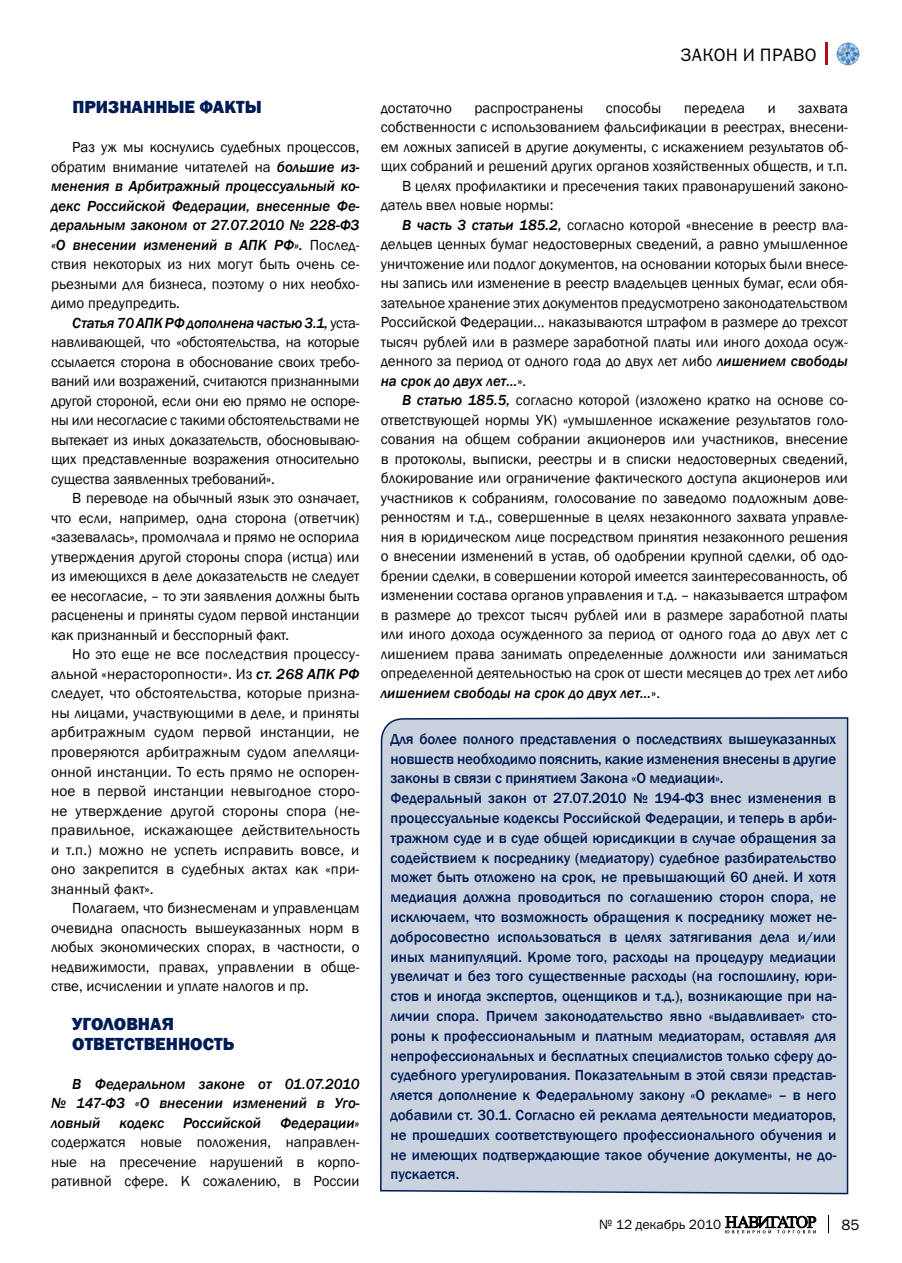
<style>
.page{position:relative;width:902px;height:1263px;background:#fff}
.page>*{position:absolute;margin:0;border:0;box-sizing:border-box;transform-origin:0 0}
.t1{font:800 18px/19.5px "Franklin Gothic";color:#001c54}
.t2{font:18px "Franklin Gothic Book C";letter-spacing:.02em;color:#000}
.t3{font:15px/19.5px "Franklin Gothic";color:#000;text-align:justify}
.t4{font:500 15px/19.8px "Franklin Gothic";color:#001c54}
.t5{font:italic 500 15px/19.5px "Franklin Gothic";color:#000;text-align:justify}
.t6{font:15px "Franklin Gothic Book C";color:#000}
.t7{font:13.5px "Franklin Gothic Book C";color:#000}
.s1{font-weight:500;font-style:italic}
.s2{font-weight:400;font-style:normal}
</style>
<div class="page">
<svg style="left:725px;top:1216px;width:91px;height:17px"></svg>
<svg style="left:828px;top:1215px;width:1px;height:18px"></svg>
<img style="left:836px;top:43px;width:23px;height:22px;border-radius:11px">
<hr style="left:825px;top:43px;width:3px;height:22px;background:#b01116">
<div style="left:380px;top:717px;width:469px;height:478px;background:#cbd2df"></div>
<p class="t1" style="left:72px;top:98px;width:191px">Признанные факты</p>
<p class="t3" style="left:51px;top:138px;width:310px;text-indent:21px">Раз уж мы коснулись судебных процессов, обратим внимание читателей на <span class="s1">большие из&shy;менения в Арбитражный процессуальный ко&shy;декс Российской Федерации, внесенные Фе&shy;деральным законом от 27.07.2010 № 228-ФЗ «О внесении изменений в АПК РФ».</span> Послед&shy;ствия некоторых из них могут быть очень се&shy;рьезными для бизнеса, поэтому о них необхо&shy;димо предупредить.</p>
<p class="t3" style="left:51px;top:313px;width:310px;text-indent:21px"><span class="s1">Статья 70 АПК РФ дополнена частью 3.1,</span> уста&shy;навливающей, что «обстоятельства, на которые ссылается сторона в обоснование своих требо&shy;ваний или возражений, считаются признанными другой стороной, если они ею прямо не оспоре&shy;ны или несогласие с такими обстоятельствами не вытекает из иных доказательств, обосновываю&shy;щих представленные возражения относительно существа заявленных требований».</p>
<p class="t3" style="left:51px;top:489px;width:310px;text-indent:21px">В переводе на обычный язык это означает, что если, например, одна сторона (ответчик) «зазевалась», промолчала и прямо не оспорила утверждения другой стороны спора (истца) или из имеющихся в деле доказательств не следует ее несогласие, – то эти заявления должны быть расценены и приняты судом первой инстанции как признанный и бесспорный факт.</p>
<p class="t3" style="left:51px;top:645px;width:310px;text-indent:21px">Но это еще не все последствия процессу&shy;альной «нерасторопности». Из <span class="s1">ст. 268 АПК РФ </span>следует, что обстоятельства, которые призна&shy;ны лицами, участвующими в деле, и приняты арбитражным судом первой инстанции, не проверяются арбитражным судом апелляци&shy;онной инстанции. То есть прямо не оспорен&shy;ное в первой инстанции невыгодное сторо&shy;не утверждение другой стороны спора (не&shy;правильное, искажающее действительность и т.п.) можно не успеть исправить вовсе, и оно закрепится в судебных актах как «при&shy;знанный факт».</p>
<p class="t3" style="left:51px;top:898px;width:310px;text-indent:21px">Полагаем, что бизнесменам и управленцам очевидна опасность вышеуказанных норм в любых экономических спорах, в частности, о недвижимости, правах, управлении в обще&shy;стве, исчислении и уплате налогов и пр.</p>
<p class="t1" style="left:72px;top:1014px;width:163px">Уголовная ответственность</p>
<p class="t5" style="left:51px;top:1074px;width:310px;text-indent:21px">В Федеральном законе от 01.07.2010 № 147-ФЗ «О внесении изменений в Уго&shy;ловный</p>
<p class="t5" style="left:119px;top:1113px;width:46px">кодекс</p>
<p class="t5" style="left:183px;top:1113px;width:79px">Российской</p>
<p class="t5" style="left:280px;top:1113px;width:81px">Федерации»</p>
<p class="t3" style="left:51px;top:1132px;width:310px">содержатся новые положения, направлен&shy;ные на пресечение нарушений в корпо&shy;ративной сфере. К сожалению, в России</p>
<p class="t2" style="left:680px;top:45px;width:138px">ЗАКОН И ПРАВО</p>
<p class="t3" style="left:381px;top:98px;width:72px">достаточно</p>
<p class="t3" style="left:474px;top:98px;width:110px">распространены</p>
<p class="t3" style="left:606px;top:98px;width:57px">способы</p>
<p class="t3" style="left:684px;top:98px;width:62px">передела</p>
<p class="t3" style="left:767px;top:98px;width:9px">и</p>
<p class="t3" style="left:798px;top:98px;width:51px">захвата</p>
<p class="t3" style="left:381px;top:118px;width:468px">собственности с использованием фальсификации в реестрах, внесени-</p>
<p class="t3" style="left:381px;top:137px;width:468px">ем ложных записей в другие документы, с искажением результатов об-</p>
<p class="t3" style="left:381px;top:157px;width:468px">щих собраний и решений других органов хозяйственных обществ, и т.п.</p>
<p class="t3" style="left:402px;top:176px;width:447px">В целях профилактики и пресечения таких правонарушений законо-</p>
<p class="t3" style="left:381px;top:196px;width:174px">датель ввел новые нормы:</p>
<p class="t3" style="left:402px;top:215px;width:447px"><span class="s1">В часть 3 статьи 185.2,</span> согласно которой «внесение в реестр вла-</p>
<p class="t3" style="left:381px;top:235px;width:468px">дельцев ценных бумаг недостоверных сведений, а равно умышленное</p>
<p class="t3" style="left:381px;top:254px;width:468px">уничтожение или подлог документов, на основании которых были внесе-</p>
<p class="t3" style="left:381px;top:274px;width:468px">ны запись или изменение в реестр владельцев ценных бумаг, если обя-</p>
<p class="t3" style="left:381px;top:293px;width:468px">зательное хранение этих документов предусмотрено законодательством</p>
<p class="t3" style="left:381px;top:313px;width:468px">Российской Федерации… наказываются штрафом в размере до трехсот</p>
<p class="t3" style="left:381px;top:332px;width:468px">тысяч рублей или в размере заработной платы или иного дохода осуж-</p>
<p class="t3" style="left:381px;top:352px;width:468px">денного за период от одного года до двух лет либо <span class="s1">лишением свободы</span></p>
<p class="t5" style="left:381px;top:371px;width:147px">на срок до двух лет…<span class="s2">».</span></p>
<p class="t3" style="left:402px;top:391px;width:447px"><span class="s1">В статью 185.5,</span> согласно которой (изложено кратко на основе со-</p>
<p class="t3" style="left:381px;top:410px;width:468px">ответствующей нормы УК) «умышленное искажение результатов голо-</p>
<p class="t3" style="left:381px;top:430px;width:468px">сования на общем собрании акционеров или участников, внесение</p>
<p class="t3" style="left:381px;top:449px;width:468px">в протоколы, выписки, реестры и в списки недостоверных сведений,</p>
<p class="t3" style="left:381px;top:469px;width:468px">блокирование или ограничение фактического доступа акционеров или</p>
<p class="t3" style="left:381px;top:488px;width:468px">участников к собраниям, голосование по заведомо подложным дове-</p>
<p class="t3" style="left:381px;top:508px;width:468px">ренностям и т.д., совершенные в целях незаконного захвата управле-</p>
<p class="t3" style="left:381px;top:527px;width:468px">ния в юридическом лице посредством принятия незаконного решения</p>
<p class="t3" style="left:381px;top:547px;width:468px">о внесении изменений в устав, об одобрении крупной сделки, об одо-</p>
<p class="t3" style="left:381px;top:566px;width:468px">брении сделки, в совершении которой имеется заинтересованность, об</p>
<p class="t3" style="left:381px;top:586px;width:468px">изменении состава органов управления и т.д. – наказывается штрафом</p>
<p class="t3" style="left:381px;top:605px;width:468px">в размере до трехсот тысяч рублей или в размере заработной платы</p>
<p class="t3" style="left:381px;top:625px;width:468px">или иного дохода осужденного за период от одного года до двух лет с</p>
<p class="t3" style="left:381px;top:644px;width:468px">лишением права занимать определенные должности или заниматься</p>
<p class="t3" style="left:381px;top:664px;width:468px">определенной деятельностью на срок от шести месяцев до трех лет либо</p>
<p class="t5" style="left:381px;top:683px;width:281px">лишением свободы на срок до двух лет…<span class="s2">».</span></p>
<p class="t4" style="left:390px;top:729px;width:447px">Для более полного представления о последствиях вышеуказанных новшеств необходимо пояснить, какие изменения внесены в другие законы в связи с принятием Закона «О медиации».<br>Федеральный закон от 27.07.2010 № 194-ФЗ внес изменения в процессуальные кодексы Российской Федерации, и теперь в арби&shy;тражном суде и в суде общей юрисдикции в случае обращения за содействием к посреднику (медиатору) судебное разбирательство может быть отложено на срок, не превышающий 60 дней. И хотя медиация должна проводиться по соглашению сторон спора, не исключаем, что возможность обращения к посреднику может не&shy;добросовестно использоваться в целях затягивания дела и/или иных манипуляций. Кроме того, расходы на процедуру медиации увеличат и без того существенные расходы (на госпошлину, юри&shy;стов и иногда экспертов, оценщиков и т.д.), возникающие при на&shy;личии спора. Причем законодательство явно «выдавливает» сто&shy;роны к профессиональным и платным медиаторам, оставляя для непрофессиональных и бесплатных специалистов только сферу до&shy;судебного урегулирования. Показательным в этой связи представ&shy;ляется дополнение к Федеральному закону «О рекламе» – в него добавили ст. 30.1. Согласно ей реклама деятельности медиаторов, не прошедших соответствующего профессионального обучения и не имеющих подтверждающие такое обучение документы, не до&shy;пускается.</p>
<p class="t7" style="left:599px;top:1217px;width:123px">№ 12 декабрь 2010</p>
<p class="t6" style="left:841px;top:1217px;width:19px">85</p>
</div>
